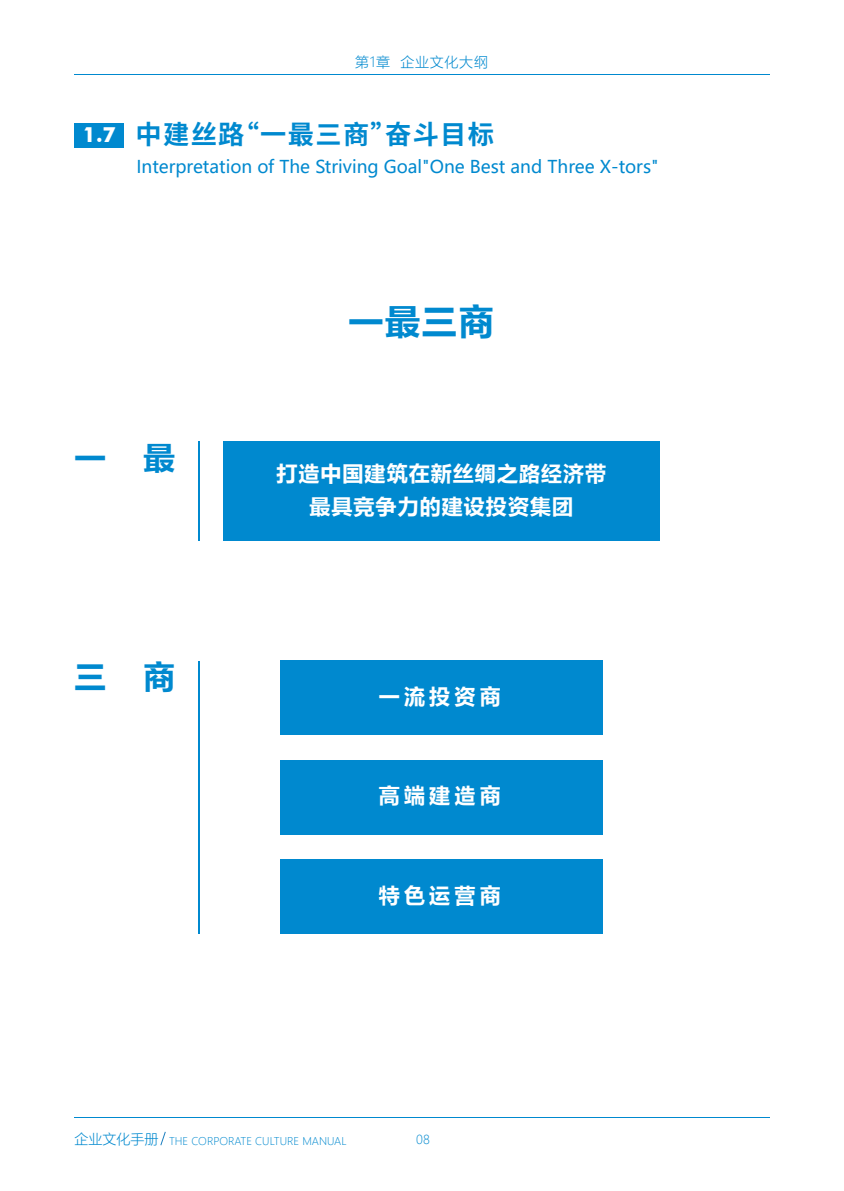
<style>
.page{position:relative;width:844px;height:1191px;background:#fff}
.page>*{position:absolute;margin:0;border:0;box-sizing:border-box;transform-origin:0 0}
.t1{font:700 35px "Microsoft Ya Hei UI";color:#0089cf}
.t2{font:700 31.5px "Microsoft Ya Hei UI";color:#0089cf}
.t3{font:700 26.25px "Source Han Sans CN";letter-spacing:.05em;color:#0089cf}
.t4{font:700 21px/33.2px "Microsoft Ya Hei UI";letter-spacing:.05em;color:#fff;text-align:center}
.t5{font:17.5px "Microsoft Ya Hei UI";color:#0089cf}
.t6{font:14px "Microsoft Ya Hei UI Light";letter-spacing:.05em;color:#0089cf}
.t7{font:12.25px "Microsoft Ya Hei UI Light";color:#0089cf}
.t8{font:10.5px "Microsoft Ya Hei UI Light";color:#0089cf}
.s1{font-family:"Futura BT";font-size:21px;color:#fff}
.s2{font-size:14px}
</style>
<div class="page">
<svg style="left:160px;top:1131px;width:6px;height:14px"></svg>
<div style="left:223px;top:441px;width:437px;height:100px;background:#0089cf"></div>
<div style="left:280px;top:660px;width:323px;height:75px;background:#0089cf"></div>
<div style="left:280px;top:760px;width:323px;height:74px;background:#0089cf"></div>
<div style="left:280px;top:859px;width:323px;height:74px;background:#0089cf"></div>
<hr style="left:198px;top:660px;width:1px;height:273px;background:#0089cf">
<hr style="left:198px;top:441px;width:1px;height:100px;background:#0089cf">
<hr style="left:74px;top:1116px;width:695px;height:1px;background:#0089cf">
<hr style="left:74px;top:74px;width:695px;height:1px;background:#0089cf">
<div style="left:74px;top:123px;width:50px;height:24px;background:#0089cf"></div>
<p class="t6" style="left:355px;top:53px;width:134px">第1章 企业文化大纲</p>
<h3 class="t3" style="left:83px;top:120px;width:412px"><span class="s1">1.7</span> 中建丝路“一最三商”奋斗目标</h3>
<p class="t5" style="left:136px;top:155px;width:523px">Interpretation of The Striving Goal"One Best and Three X-tors"</p>
<h2 class="t2" style="left:74px;top:435px;width:102px">一 最</h2>
<h2 class="t2" style="left:74px;top:654px;width:102px">三 商</h2>
<h1 class="t1" style="left:348px;top:297px;width:147px">一最三商</h1>
<p class="t4" style="left:276px;top:456px;width:331px">打造中国建筑在新丝绸之路经济带最具竞争力的建设投资集团</p>
<p class="t4" style="left:378px;top:679px;width:123px">一流投资商</p>
<p class="t4" style="left:378px;top:778px;width:123px">高端建造商</p>
<p class="t4" style="left:378px;top:877px;width:123px">特色运营商</p>
<p class="t8" style="left:74px;top:1133px;width:273px"><span class="s2">企业文化手册</span> THE CORPORATE CULTURE MANUAL</p>
<p class="t7" style="left:416px;top:1131px;width:15px">08</p>
</div>
